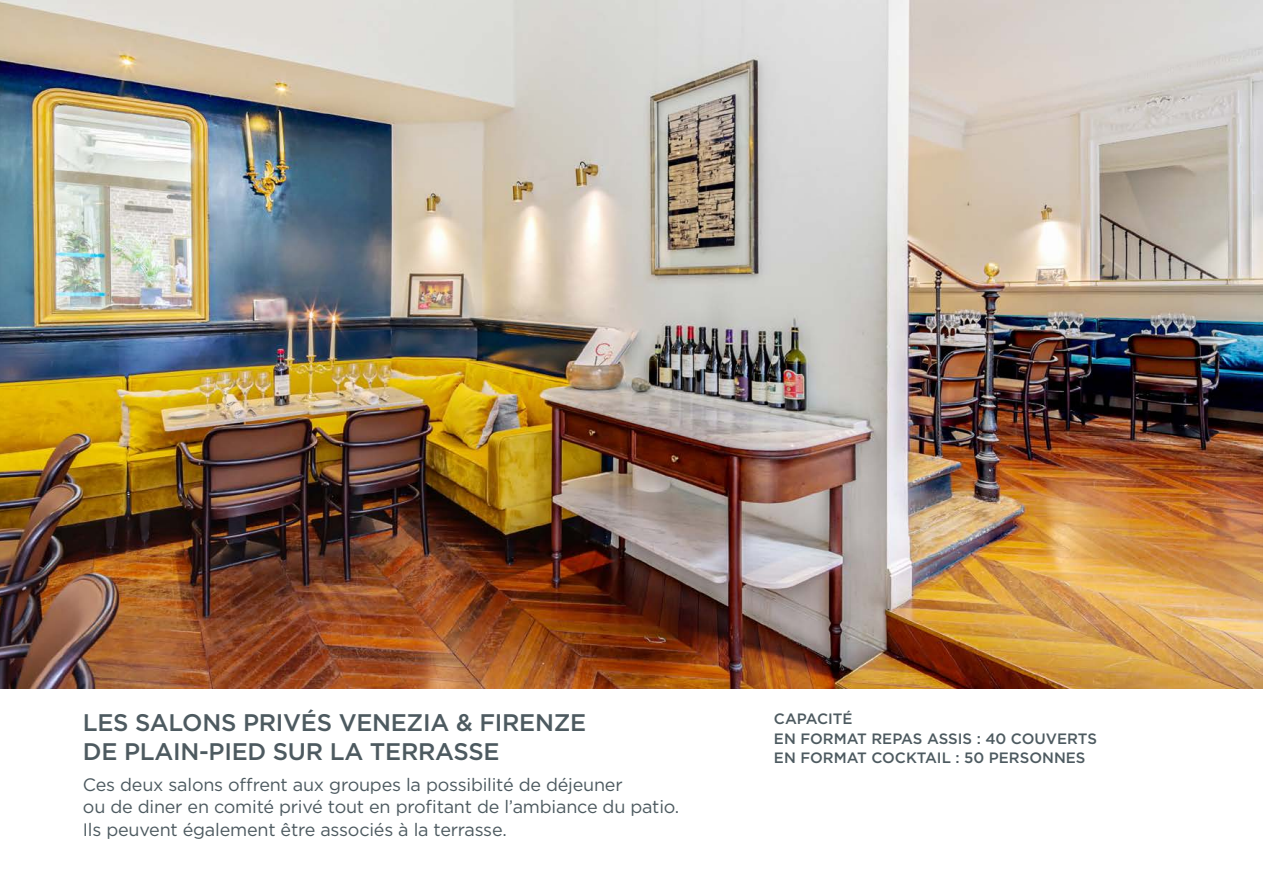
<style>
.page{position:relative;width:1263px;height:893px;background:#fff}
.page>*{position:absolute;margin:0;border:0;box-sizing:border-box;transform-origin:0 0}
.t1{font:500 24px/28.5px "Gotham";letter-spacing:-.01em;color:#4d5a60}
.t2{font:18px/22.5px "Gotham";letter-spacing:-.01em;color:#4d5a60}
.t3{font:500 15px/19.5px "Gotham";color:#4d5a60}
</style>
<div class="page">
<img style="left:0;top:0;width:1263px;height:689px">
<h1 class="t1" style="left:83px;top:708px;width:505px">LES SALONS PRIVÉS VENEZIA &amp; FIRENZE<br>DE PLAIN-PIED SUR LA TERRASSE</h1>
<p class="t2" style="left:83px;top:773px;width:598px">Ces deux salons offrent aux groupes la possibilité de déjeuner<br>ou de diner en comité privé tout en profitant de l’ambiance du patio.<br>Ils peuvent également être associés à la terrasse.</p>
<p class="t3" style="left:774px;top:709px;width:325px">CAPACITÉ<br>EN FORMAT REPAS ASSIS : 40 COUVERTS<br>EN FORMAT COCKTAIL : 50 PERSONNES</p>
</div>
